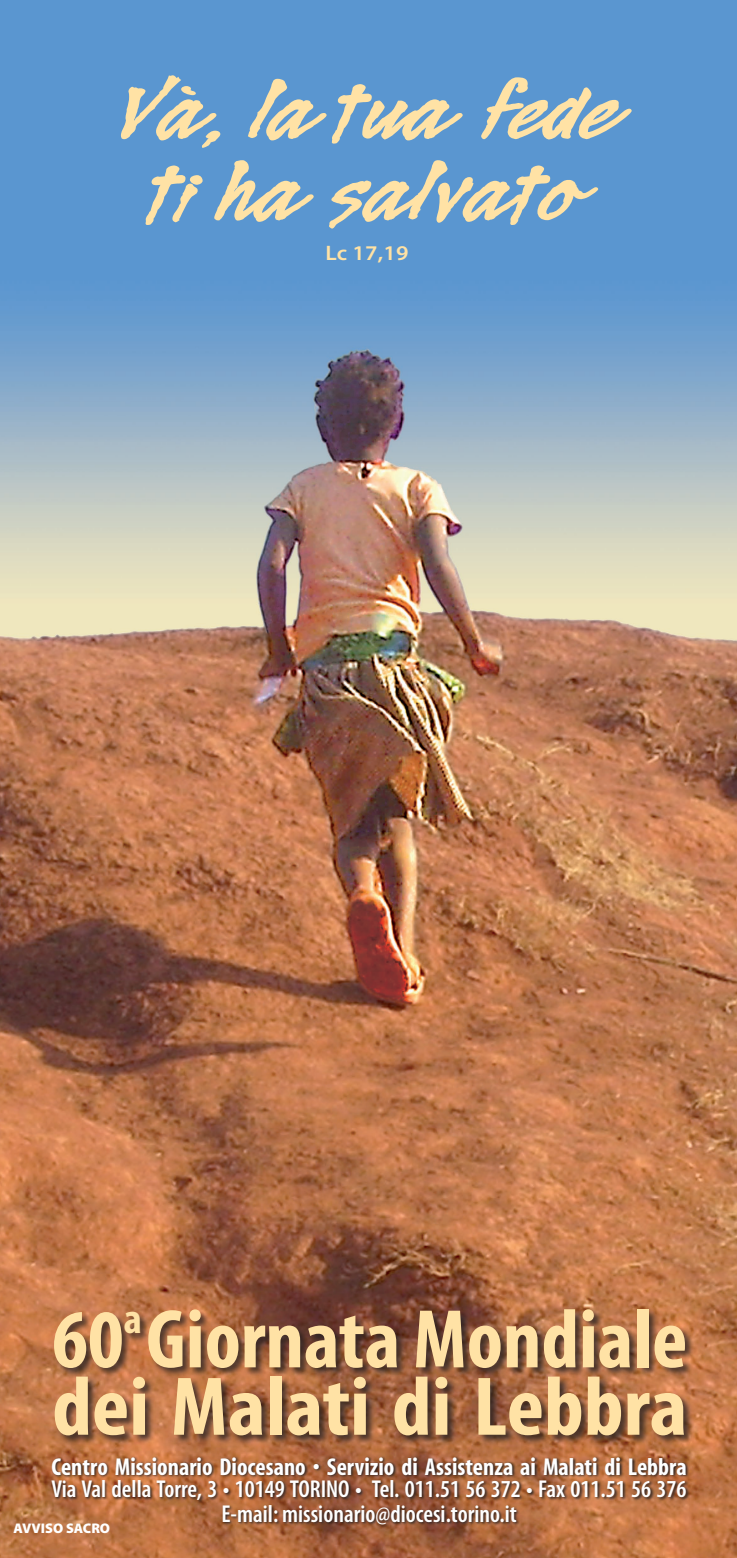
<style>
.page{position:relative;width:737px;height:1558px;background:#fff}
.page>*{position:absolute;margin:0;border:0;box-sizing:border-box;transform-origin:0 0}
.Normale{font:700 102.38px "Legault";letter-spacing:.01em;color:#ffe2a5;scale:1.1 1}
.Normale-2{font:700 condensed 84px "Myriad Pro";color:#ffe2a5}
.Normale-3{font:700 condensed 84px "Myriad Pro";color:#ffe2a5;scale:1.06 1}
.Normale-4{font:600 condensed 24.5px "Myriad Pro";color:#fff}
.Normale-5{font:700 condensed 24.5px "Myriad";color:#fff}
.Normale-6{font:600 21px "Myriad Pro";color:#ffe2a5;scale:1.1 1}
.Normale-7{font:900 14px "Myriad Pro";color:#fff}
.s1{font-size:99.75px}
</style>
<div class="page">
<img style="left:0;top:0;width:737px;height:1558px">
<div style="left:52px;top:1307px;width:644px;height:140px;background:#231f20;opacity:.75"></div>
<svg style="left:50px;top:1455px;width:640px;height:74px;background:#975c3a"></svg>
<p class="Normale" style="left:115px;top:61px;width:459px">Và<span class="s1">,</span> la tua fede</p>
<p class="Normale" style="left:149px;top:142px;width:397px">ti ha salvato</p>
<p class="Normale-6" style="left:325px;top:240px;width:77px">Lc 17,19</p>
<p class="Normale-2" style="left:52px;top:1287px;width:636px">60<sup>a</sup>Giornata Mondiale</p>
<p class="Normale-3" style="left:52px;top:1354px;width:601px">dei Malati di Lebbra</p>
<p class="Normale-5" style="left:51px;top:1454px;width:636px">Centro Missionario Diocesano • Servizio di Assistenza ai Malati di Lebbra</p>
<p class="Normale-4" style="left:51px;top:1474px;width:636px">Via Val della Torre, 3 • 10149 TORINO • Tel. 011.51 56 372 • Fax 011.51 56 376</p>
<p class="Normale-4" style="left:221px;top:1498px;width:297px">E-mail: missionario@diocesi.torino.it</p>
<p class="Normale-7" style="left:14px;top:1518px;width:98px">AVVISO SACRO</p>
</div>
